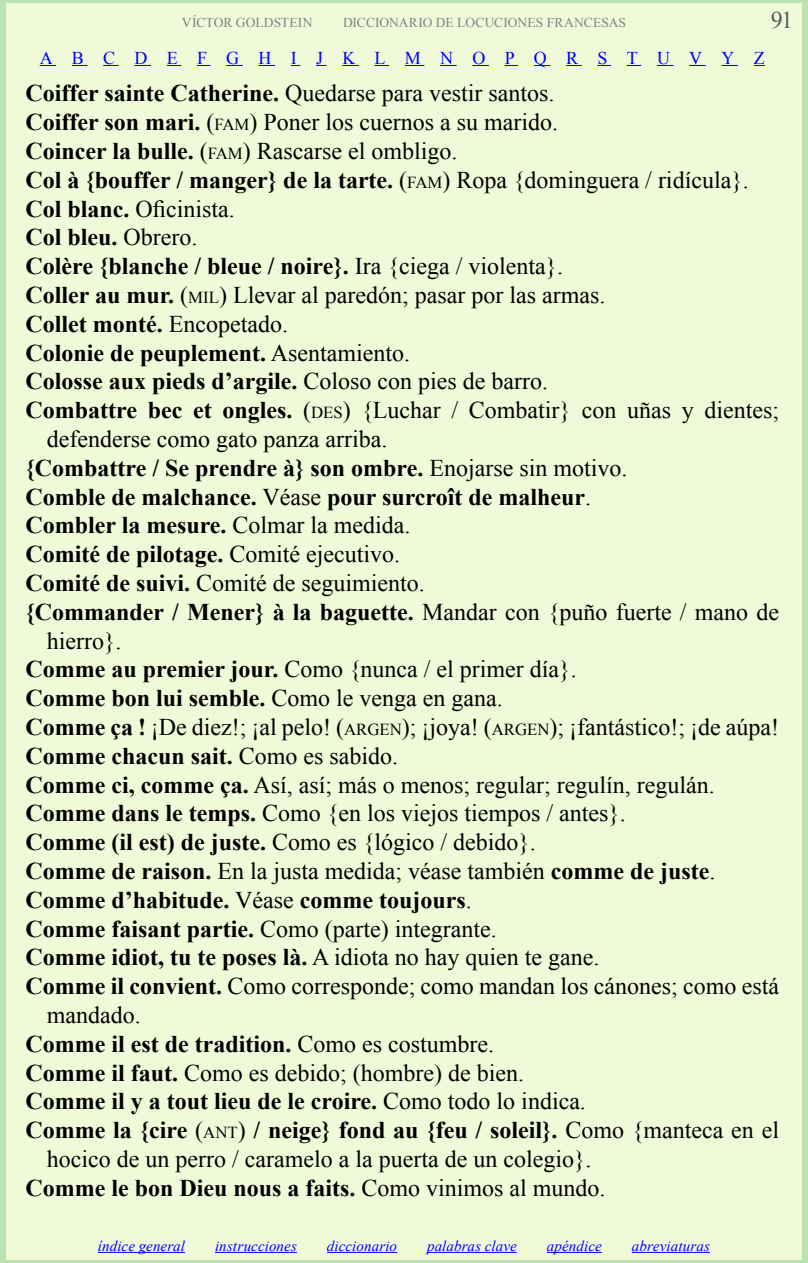
<style>
.page{position:relative;width:808px;height:1263px;background:#f0fad8}
.page>*{position:absolute;margin:0;border:0;box-sizing:border-box;transform-origin:0 0}
.t1{font:24px "Times New Roman";color:#000}
.t2{font:700 24px "Times New Roman";color:#000}
.t3{font:24px "Times New Roman";color:#58595b}
.t4{font:18px "Times New Roman";color:#00f}
.t5{font:italic 15px "Times New Roman";letter-spacing:.005em;color:#00f}
.t6{font:13.5px "Times New Roman";letter-spacing:.005em;color:#808285}
.s1{font-weight:700}
.s2{font-size:16.8px}
.s3{font-weight:400}
.s4{font-weight:400;font-size:16.8px}
</style>
<div class="page">
<svg style="left:40px;top:65px;width:16px;height:1px"></svg>
<svg style="left:72px;top:65px;width:15px;height:1px"></svg>
<svg style="left:103px;top:65px;width:16px;height:1px"></svg>
<svg style="left:135px;top:65px;width:16px;height:1px"></svg>
<svg style="left:167px;top:65px;width:14px;height:1px"></svg>
<svg style="left:197px;top:65px;width:13px;height:1px"></svg>
<svg style="left:226px;top:65px;width:17px;height:1px"></svg>
<svg style="left:259px;top:65px;width:16px;height:1px"></svg>
<svg style="left:342px;top:65px;width:17px;height:1px"></svg>
<svg style="left:375px;top:65px;width:14px;height:1px"></svg>
<svg style="left:405px;top:65px;width:19px;height:1px"></svg>
<svg style="left:440px;top:65px;width:17px;height:1px"></svg>
<svg style="left:472px;top:65px;width:17px;height:1px"></svg>
<svg style="left:505px;top:65px;width:13px;height:1px"></svg>
<svg style="left:534px;top:65px;width:16px;height:1px"></svg>
<svg style="left:566px;top:65px;width:16px;height:1px"></svg>
<svg style="left:597px;top:65px;width:14px;height:1px"></svg>
<svg style="left:627px;top:65px;width:14px;height:1px"></svg>
<svg style="left:657px;top:65px;width:16px;height:1px"></svg>
<svg style="left:689px;top:65px;width:17px;height:1px"></svg>
<svg style="left:721px;top:65px;width:17px;height:1px"></svg>
<hr style="left:98px;top:1252px;width:87px;height:1px;background:#00f">
<hr style="left:215px;top:1252px;width:82px;height:1px;background:#00f">
<hr style="left:327px;top:1252px;width:70px;height:1px;background:#00f">
<hr style="left:427px;top:1252px;width:90px;height:1px;background:#00f">
<hr style="left:547px;top:1252px;width:55px;height:1px;background:#00f">
<hr style="left:632px;top:1252px;width:78px;height:1px;background:#00f">
<p class="t3" style="left:771px;top:4px;width:24px">91</p>
<p class="t6" style="left:182px;top:14px;width:132px">VÍCTOR GOLDSTEIN</p>
<p class="t6" style="left:343px;top:14px;width:284px">DICCIONARIO DE LOCUCIONES FRANCESAS</p>
<p class="t4" style="left:40px;top:45px;width:726px">A B C D E F G H I J K L M N O P Q R S T U V Y Z</p>
<p class="t1" style="left:26px;top:77px;width:530px"><span class="s1">Coiffer sainte Catherine.</span> Quedarse para vestir santos.</p>
<p class="t1" style="left:26px;top:106px;width:534px"><span class="s1">Coiffer son mari.</span> (<span class="s2">FAM</span>) Poner los cuernos a su marido.</p>
<p class="t1" style="left:26px;top:135px;width:433px"><span class="s1">Coincer la bulle.</span> (<span class="s2">FAM</span>) Rascarse el ombligo.</p>
<p class="t2" style="left:26px;top:163px;width:725px">Col à {bouffer / manger} de la tarte. <span class="s3">(</span><span class="s4">FAM</span><span class="s3">) Ropa {dominguera / ridícula}.</span></p>
<p class="t1" style="left:26px;top:192px;width:211px"><span class="s1">Col blanc.</span> Oficinista.</p>
<p class="t2" style="left:26px;top:221px;width:173px">Col bleu. <span class="s3">Obrero.</span></p>
<p class="t2" style="left:26px;top:249px;width:539px">Colère {blanche / bleue / noire}. <span class="s3">Ira {ciega / violenta}.</span></p>
<p class="t1" style="left:26px;top:279px;width:582px"><span class="s1">Coller au mur.</span> (<span class="s2">MIL</span>) Llevar al paredón; pasar por las armas.</p>
<p class="t2" style="left:26px;top:307px;width:264px">Collet monté. <span class="s3">Encopetado.</span></p>
<p class="t2" style="left:26px;top:336px;width:386px">Colonie de peuplement. <span class="s3">Asentamiento.</span></p>
<p class="t2" style="left:26px;top:365px;width:524px">Colosse aux pieds d’argile. <span class="s3">Coloso con pies de barro.</span></p>
<p class="t1" style="left:26px;top:394px;width:755px"><span class="s1">Combattre bec et ongles.</span> (<span class="s2">DES</span>) {Luchar / Combatir} con uñas y dientes;</p>
<p class="t1" style="left:47px;top:423px;width:342px">defenderse como gato panza arriba.</p>
<p class="t2" style="left:26px;top:451px;width:603px">{Combattre / Se prendre à} son ombre. <span class="s3">Enojarse sin motivo.</span></p>
<p class="t2" style="left:26px;top:480px;width:567px">Comble de malchance. <span class="s3">Véase</span> pour surcroît de malheur<span class="s3">.</span></p>
<p class="t2" style="left:26px;top:509px;width:387px">Combler la mesure. <span class="s3">Colmar la medida.</span></p>
<p class="t2" style="left:26px;top:537px;width:376px">Comité de pilotage. <span class="s3">Comité ejecutivo.</span></p>
<p class="t1" style="left:26px;top:567px;width:401px"><span class="s1">Comité de suivi.</span> Comité de seguimiento.</p>
<p class="t2" style="left:26px;top:595px;width:755px">{Commander / Mener} à la baguette. <span class="s3">Mandar con {puño fuerte / mano de</span></p>
<p class="t1" style="left:47px;top:624px;width:76px">hierro}.</p>
<p class="t1" style="left:26px;top:653px;width:553px"><span class="s1">Comme au premier jour.</span> Como {nunca / el primer día}.</p>
<p class="t2" style="left:26px;top:681px;width:479px">Comme bon lui semble. <span class="s3">Como le venga en gana.</span></p>
<p class="t1" style="left:26px;top:711px;width:755px"><span class="s1">Comme ça !</span> ¡De diez!; ¡al pelo! (<span class="s2">ARGEN</span>); ¡joya! (<span class="s2">ARGEN</span>); ¡fantástico!; ¡de aúpa!</p>
<p class="t2" style="left:26px;top:739px;width:374px">Comme chacun sait. <span class="s3">Como es sabido.</span></p>
<p class="t1" style="left:26px;top:768px;width:691px"><span class="s1">Comme ci, comme ça.</span> Así, así; más o menos; regular; regulín, regulán.</p>
<p class="t1" style="left:26px;top:797px;width:602px"><span class="s1">Comme dans le temps.</span> Como {en los viejos tiempos / antes}.</p>
<p class="t1" style="left:26px;top:826px;width:512px"><span class="s1">Comme (il est) de juste.</span> Como es {lógico / debido}.</p>
<p class="t1" style="left:26px;top:855px;width:691px"><span class="s1">Comme de raison.</span> En la justa medida; véase también <span class="s1">comme de juste</span>.</p>
<p class="t2" style="left:26px;top:883px;width:448px">Comme d’habitude. <span class="s3">Véase</span> comme toujours<span class="s3">.</span></p>
<p class="t1" style="left:26px;top:912px;width:473px"><span class="s1">Comme faisant partie.</span> Como (parte) integrante.</p>
<p class="t1" style="left:26px;top:941px;width:575px"><span class="s1">Comme idiot, tu te poses là.</span> A idiota no hay quien te gane.</p>
<p class="t1" style="left:26px;top:970px;width:755px"><span class="s1">Comme il convient.</span> Como corresponde; como mandan los cánones; como está</p>
<p class="t1" style="left:47px;top:999px;width:95px">mandado.</p>
<p class="t2" style="left:26px;top:1027px;width:470px">Comme il est de tradition. <span class="s3">Como es costumbre.</span></p>
<p class="t1" style="left:26px;top:1056px;width:500px"><span class="s1">Comme il faut.</span> Como es debido; (hombre) de bien.</p>
<p class="t2" style="left:26px;top:1085px;width:562px">Comme il y a tout lieu de le croire. <span class="s3">Como todo lo indica.</span></p>
<p class="t2" style="left:26px;top:1113px;width:755px">Comme la {cire <span class="s3">(</span><span class="s4">ANT</span><span class="s3">)</span> / neige} fond au {feu / soleil}. <span class="s3">Como {manteca en el</span></p>
<p class="t1" style="left:47px;top:1143px;width:546px">hocico de un perro / caramelo a la puerta de un colegio}.</p>
<p class="t2" style="left:26px;top:1171px;width:582px">Comme le bon Dieu nous a faits. <span class="s3">Como vinimos al mundo.</span></p>
<p class="t5" style="left:98px;top:1235px;width:89px">índice general</p>
<p class="t5" style="left:215px;top:1235px;width:83px">instrucciones</p>
<p class="t5" style="left:327px;top:1235px;width:72px">diccionario</p>
<p class="t5" style="left:427px;top:1235px;width:91px">palabras clave</p>
<p class="t5" style="left:547px;top:1235px;width:56px">apéndice</p>
<p class="t5" style="left:632px;top:1235px;width:80px">abreviaturas</p>
</div>
